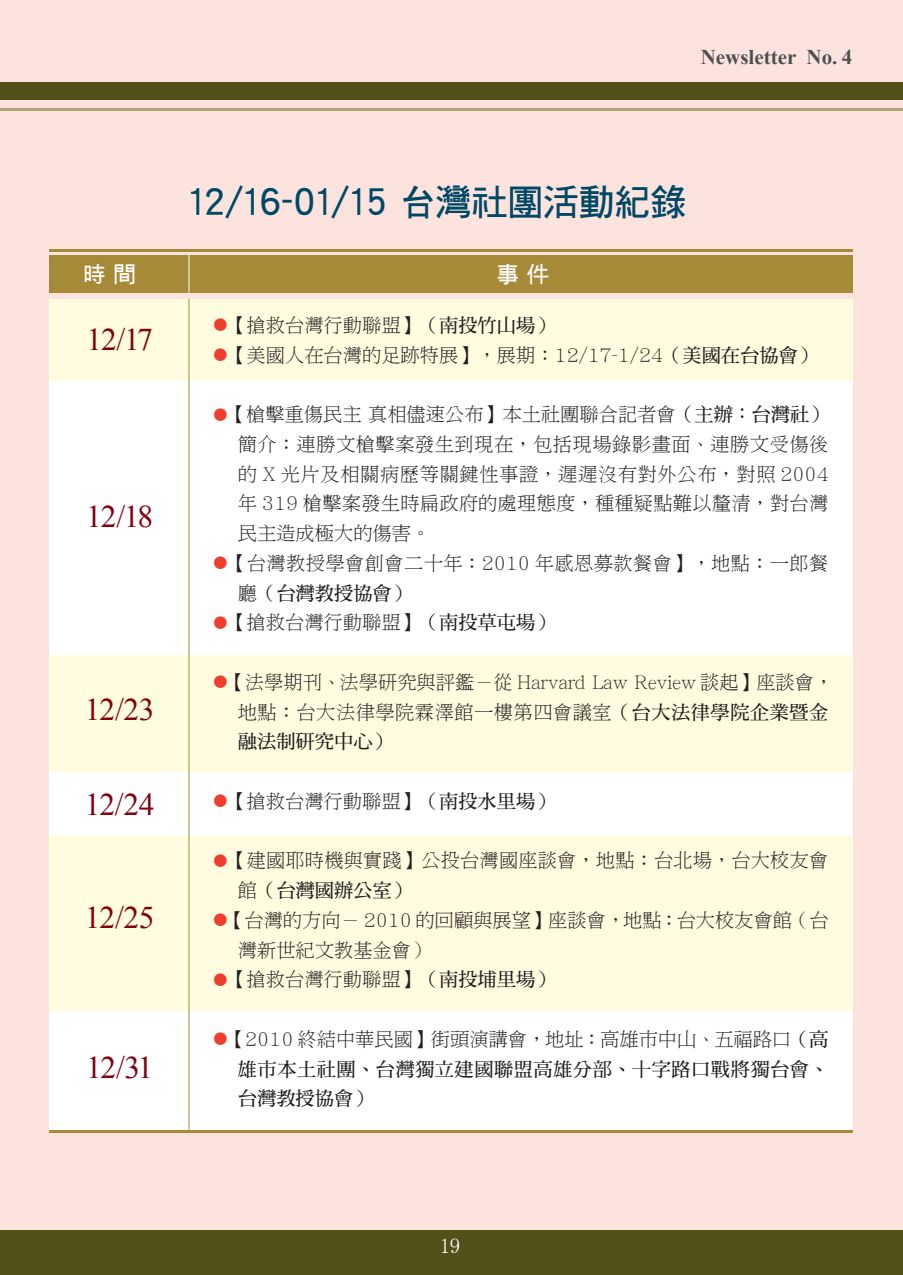
<style>
.page{position:relative;width:903px;height:1275px;background:#fff}
.page>*{position:absolute;margin:0;border:0;box-sizing:border-box;transform-origin:0 0}
.段落1{font:36.75px "DF Hei Bd HKP BF";letter-spacing:-.03em;color:#004966}
.段落1-2{font:31.5px "Times New Roman";letter-spacing:-.035em;color:#820111}
.內文{font:22.75px "DF Hei Bd HKP BF";color:#fff}
.段落1-3{font:700 21px "Times New Roman";color:#4f4f50}
.段落1-4{font:21px "MS P Mincho";color:#fff}
.內文-2{font:19.25px/29.8px "DF Ming Lt HKP BF";color:#231f20}
.內文-3{font:19.25px/29.8px "DF Ming Bd HKP BF";letter-spacing:.025em;color:#231f20;text-align:justify}
.內文-4{font:19.25px/29.8px "DF Ming Lt HKP BF";letter-spacing:.02em;color:#231f20}
.s1{font-size:14px;color:#ef3e2e}
.s2{font-family:"DF Ming Bd HKP BF"}
.s3{font-family:"DF Ming Lt HKP BF";font-size:14px;color:#ef3e2e}
.s4{font-family:"DF Ming Lt HKP BF"}
</style>
<div class="page">
<div style="left:0;top:0;width:903px;height:1261px;background:#fde3de"></div>
<div style="left:0;top:83px;width:903px;height:17px;background:#525119"></div>
<hr style="left:0;top:108px;width:903px;height:3px;background:#ada479">
<div style="left:0;top:1230px;width:903px;height:45px;background:#525119"></div>
<div style="left:50px;top:255px;width:803px;height:38px;background:#a78a37"></div>
<hr style="left:50px;top:249px;width:803px;height:3px;background:#a78a37">
<hr style="left:50px;top:1130px;width:803px;height:2px;background:#a78a37">
<div style="left:50px;top:332px;width:803px;height:798px;background:#fff"></div>
<hr style="left:189px;top:254px;width:1px;height:39px;background:#fff">
<div style="left:50px;top:299px;width:803px;height:82px;background:#fffce0"></div>
<div style="left:50px;top:655px;width:803px;height:116px;background:#fffce0"></div>
<div style="left:50px;top:836px;width:803px;height:175px;background:#fffce0"></div>
<hr style="left:189px;top:299px;width:1px;height:831px;background:#a78a37">
<p class="段落1-3" style="left:701px;top:43px;width:153px">Newsletter No. 4</p>
<p class="段落1" style="left:186px;top:184px;width:502px">12/16-01/15 台灣社團活動紀錄</p>
<p class="內文" style="left:83px;top:263px;width:55px">時 間</p>
<p class="內文" style="left:496px;top:263px;width:55px">事 件</p>
<p class="段落1-2" style="left:86px;top:319px;width:68px">12/17</p>
<p class="段落1-2" style="left:86px;top:495px;width:68px">12/18</p>
<p class="段落1-2" style="left:85px;top:688px;width:71px">12/23</p>
<p class="段落1-2" style="left:85px;top:783px;width:71px">12/24</p>
<p class="段落1-2" style="left:85px;top:896px;width:71px">12/25</p>
<p class="段落1-2" style="left:86px;top:1046px;width:69px">12/31</p>
<p class="內文-2" style="left:213px;top:310px;width:343px"><span class="s1">●</span>【搶救台灣行動聯盟】<span class="s2">（南投竹山場）</span></p>
<p class="內文-2" style="left:213px;top:340px;width:605px"><span class="s1">●</span>【美國人在台灣的足跡特展】，展期：12/17-1/24<span class="s2">（美國在台協會）</span></p>
<p class="內文-2" style="left:213px;top:399px;width:617px"><span class="s1">●</span>【槍擊重傷民主 真相儘速公布】本土社團聯合記者會<span class="s2">（主辦：台灣社）</span></p>
<p class="內文-2" style="left:238px;top:429px;width:592px;text-align:justify">簡介：連勝文槍擊案發生到現在，包括現場錄影畫面、連勝文受傷後的 X 光片及相關病歷等關鍵性事證，遲遲沒有對外公布，對照 2004年 319 槍擊案發生時扁政府的處理態度，種種疑點難以釐清，對台灣民主造成極大的傷害。</p>
<p class="內文-4" style="left:238px;top:548px;width:592px;text-indent:-24px"><span class="s1">●</span>【台灣教授學會創會二十年：2010 年感恩募款餐會】，地點：一郎餐廳<span class="s2">（台灣教授協會）</span></p>
<p class="內文-2" style="left:213px;top:608px;width:343px"><span class="s1">●</span>【搶救台灣行動聯盟】<span class="s2">（南投草屯場）</span></p>
<p class="內文-2" style="left:238px;top:667px;width:597px;text-indent:-24px"><span class="s1">●</span>【法學期刊、法學研究與評鑑－從 Harvard Law Review 談起】座談會，地點：台大法律學院霖澤館一樓第四會議室<span class="s2">（台大法律學院企業暨金融法制研究中心）</span></p>
<p class="內文-2" style="left:213px;top:786px;width:343px"><span class="s1">●</span>【搶救台灣行動聯盟】<span class="s2">（南投水里場）</span></p>
<p class="內文-2" style="left:238px;top:846px;width:592px;text-indent:-24px"><span class="s1">●</span>【建國耶時機與實踐】公投台灣國座談會，地點：台北場，台大校友會館<span class="s2">（台灣國辦公室）</span></p>
<p class="內文-2" style="left:238px;top:905px;width:592px;text-indent:-24px"><span class="s1">●</span>【台灣的方向－ 2010 的回顧與展望】座談會，地點：台大校友會館（台灣新世紀文教基金會）</p>
<p class="內文-2" style="left:213px;top:965px;width:343px"><span class="s1">●</span>【搶救台灣行動聯盟】<span class="s2">（南投埔里場）</span></p>
<p class="內文-3" style="left:238px;top:1025px;width:592px;text-indent:-24px"><span class="s3">●</span><span class="s4">【2010 終結中華民國】街頭演講會，地址：高雄市中山、五福路口</span>（高雄市本土社團、台灣獨立建國聯盟高雄分部、十字路口戰將獨台會、台灣教授協會）</p>
<p class="段落1-4" style="left:440px;top:1235px;width:22px">19</p>
</div>
